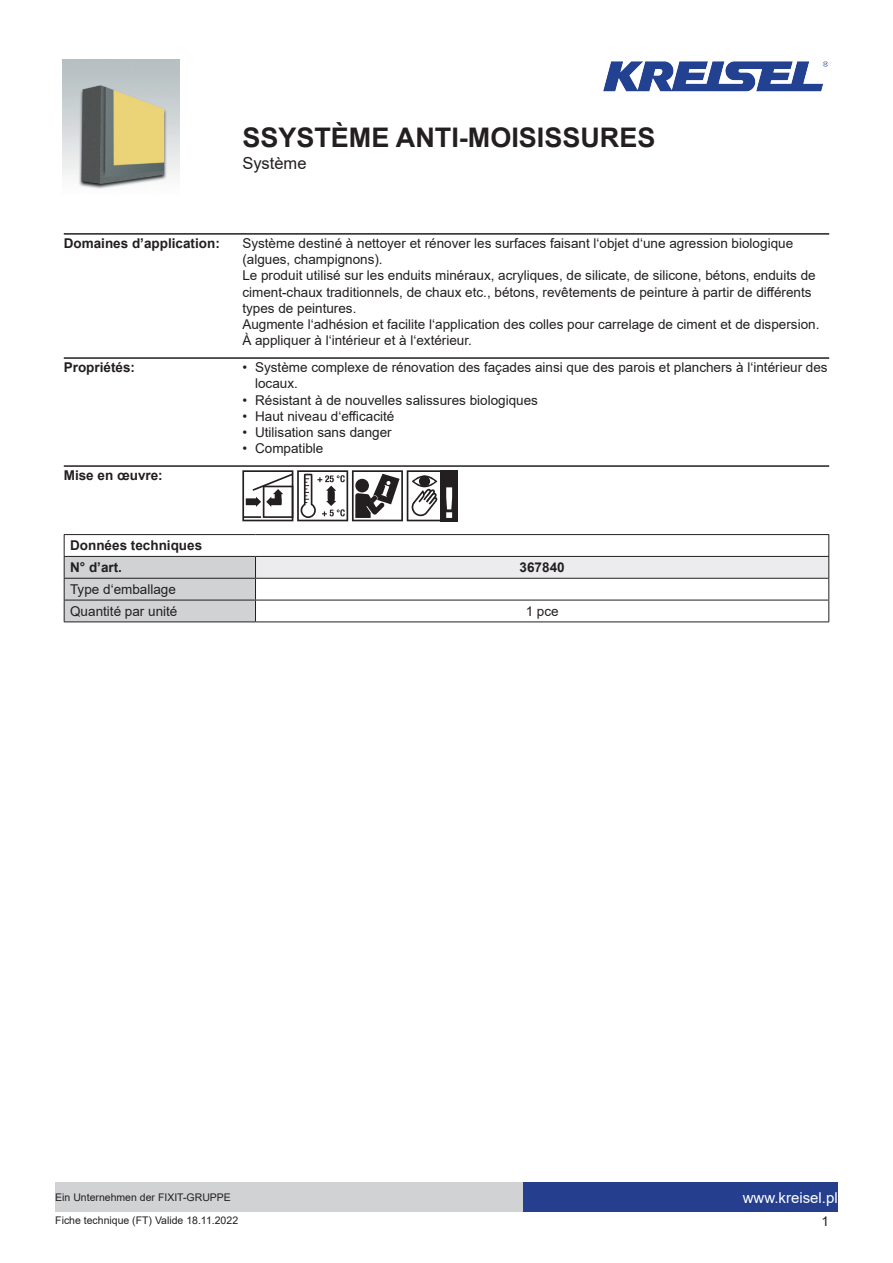
<style>
.page{position:relative;width:893px;height:1263px;background:#fff}
.page>*{position:absolute;margin:0;border:0;box-sizing:border-box;transform-origin:0 0}
.t1{font:700 27px "Arial";color:#231f20}
.t2{font:16.5px "Arial";color:#231f20}
.t3{font:15px "Arial";color:#fff}
.t4{font:13.5px/16.2px "Arial";color:#231f20}
.t5{font:700 13.5px/21.9px "Arial";color:#231f20}
.t6{font:10.5px "Arial";color:#231f20}
</style>
<div class="page">
<img style="left:63px;top:60px;width:117px;height:129px">
<img style="left:603px;top:61px;width:226px;height:31px">
<div style="left:523px;top:1182px;width:315px;height:30px;background:#253f8e"></div>
<div style="left:55px;top:1182px;width:468px;height:30px;background:#d1d2d4"></div>
<hr style="left:64px;top:233px;width:765px;height:2px;background:#231f20">
<hr style="left:64px;top:357px;width:765px;height:2px;background:#231f20">
<hr style="left:64px;top:465px;width:765px;height:2px;background:#231f20">
<svg style="left:242px;top:470px;width:216px;height:51px"></svg>
<div style="left:255px;top:556px;width:574px;height:22px;background:#ececee"></div>
<hr style="left:64px;top:534px;width:191px;height:1px;background:#231f20">
<hr style="left:255px;top:534px;width:574px;height:1px;background:#231f20">
<hr style="left:255px;top:556px;width:574px;height:1px;background:#231f20">
<hr style="left:255px;top:578px;width:574px;height:1px;background:#231f20">
<hr style="left:255px;top:600px;width:574px;height:1px;background:#231f20">
<svg style="left:64px;top:535px;width:192px;height:86px"></svg>
<svg style="left:828px;top:535px;width:1px;height:86px"></svg>
<hr style="left:64px;top:621px;width:191px;height:1px;background:#231f20">
<hr style="left:255px;top:621px;width:574px;height:1px;background:#231f20">
<h1 class="t1" style="left:242px;top:119px;width:415px">SSYSTÈME ANTI-MOISISSURES</h1>
<p class="t2" style="left:242px;top:152px;width:66px">Système</p>
<p class="t5" style="left:64px;top:232px;width:158px">Domaines d’application:</p>
<p class="t4" style="left:242px;top:235px;width:579px">Système destiné à nettoyer et rénover les surfaces faisant l‘objet d‘une agression biologique (algues, champignons).<br>Le produit utilisé sur les enduits minéraux, acryliques, de silicate, de silicone, bétons, enduits de ciment-chaux traditionnels, de chaux etc., bétons, revêtements de peinture à partir de différents types de peintures.<br>Augmente l‘adhésion et facilite l‘application des colles pour carrelage de ciment et de dispersion.<br>À appliquer à l‘intérieur et à l‘extérieur.</p>
<p class="t5" style="left:64px;top:357px;width:73px">Propriétés:</p>
<p class="t4" style="left:255px;top:359px;width:574px;text-indent:-13px">• Système complexe de rénovation des façades ainsi que des parois et planchers à l‘intérieur des locaux.</p>
<p class="t4" style="left:242px;top:392px;width:297px">• Résistant à de nouvelles salissures biologiques</p>
<p class="t4" style="left:242px;top:408px;width:153px">• Haut niveau d‘efficacité</p>
<p class="t4" style="left:242px;top:424px;width:151px">• Utilisation sans danger</p>
<p class="t4" style="left:242px;top:440px;width:83px">• Compatible</p>
<p class="t5" style="left:64px;top:465px;width:101px">Mise en œuvre:</p>
<p class="t5" style="left:70px;top:535px;width:134px">Données techniques<br>N° d’art.</p>
<p class="t4" style="left:70px;top:578px;width:109px;line-height:21.9px">Type d‘emballage<br>Quantité par unité</p>
<p class="t5" style="left:520px;top:557px;width:47px">367840</p>
<p class="t4" style="left:526px;top:603px;width:35px">1 pce</p>
<p class="t6" style="left:55px;top:1190px;width:177px">Ein Unternehmen der FIXIT-GRUPPE</p>
<p class="t3" style="left:743px;top:1187px;width:97px">www.kreisel.pl</p>
<p class="t6" style="left:55px;top:1213px;width:184px">Fiche technique (FT) Valide 18.11.2022</p>
<p class="t4" style="left:821px;top:1213px;width:9px">1</p>
</div>
